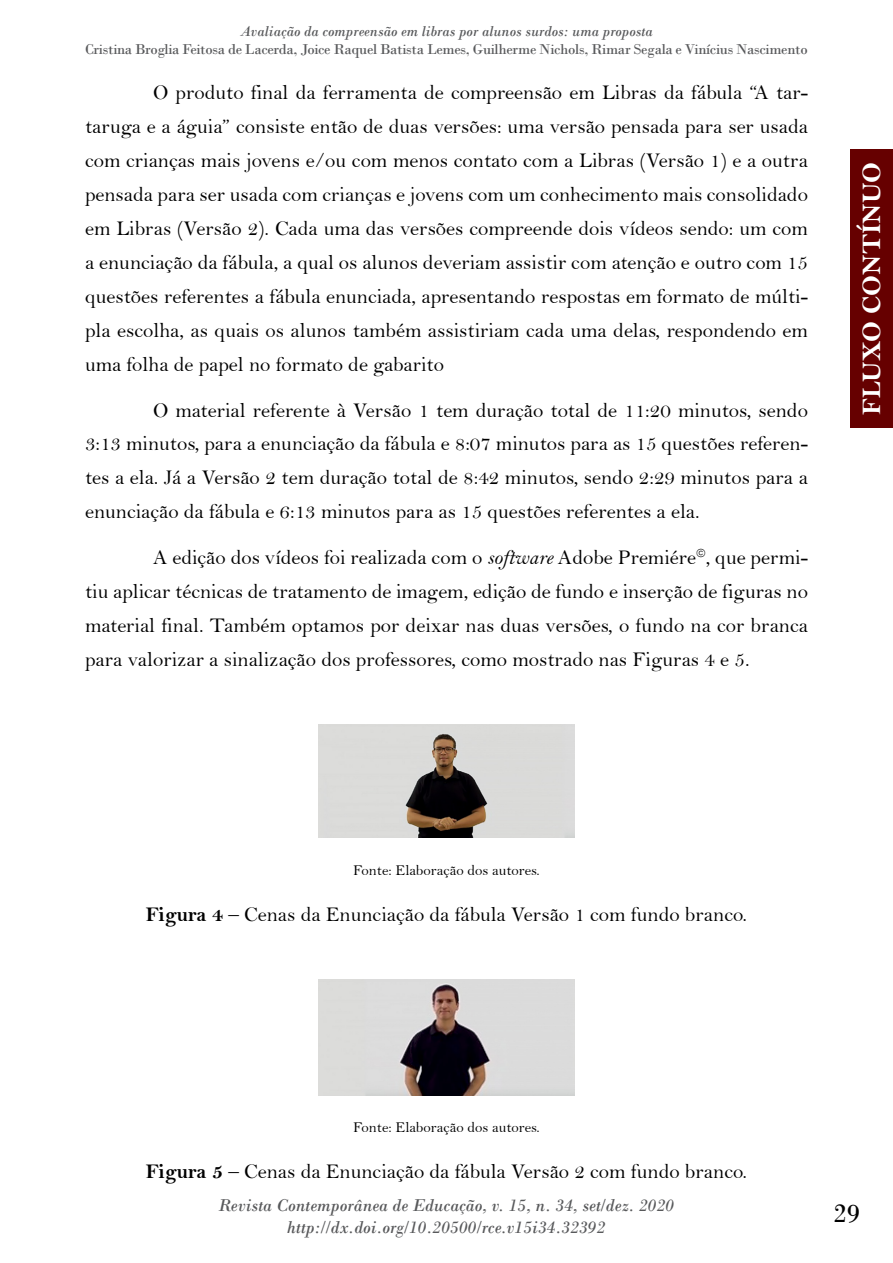
<style>
.page{position:relative;width:893px;height:1263px;background:#fff}
.page>*{position:absolute;margin:0;border:0;box-sizing:border-box;transform-origin:0 0}
.t1{font:27px "Bell MT Bold";color:#fff}
.t2{font:27px "Bodoni";color:#000}
.t3{font:21px/33.9px "Bell";color:#000;text-align:justify}
.t4{font:italic 18px/21.6px "Bodoni";color:#58595b;text-align:center}
.t5{font:15px "Bodoni";letter-spacing:-.02em;color:#58595b}
.t6{font:italic 15px "Bodoni";color:#58595b}
.t7{font:15px "Bell";color:#000}
.s1{font-family:"Bell MT Italic"}
.s2{font-family:"Bell MT Bold"}
</style>
<div class="page">
<div style="left:850px;top:149px;width:42px;height:278px;background:#600"></div>
<img style="left:319px;top:725px;width:255px;height:113px">
<img style="left:319px;top:979px;width:255px;height:116px">
<p class="t6" style="left:240px;top:22px;width:414px">Avaliação da compreensão em libras por alunos surdos: uma proposta</p>
<p class="t5" style="left:85px;top:40px;width:724px">Cristina Broglia Feitosa de Lacerda, Joice Raquel Batista Lemes, Guilherme Nichols, Rimar Segala e Vinícius Nascimento</p>
<p class="t3" style="left:85px;top:75px;width:724px;text-indent:68px">O produto final da ferramenta de compreensão em Libras da fábula “A tar&shy;taruga e a águia” consiste então de duas versões: uma versão pensada para ser usada com crianças mais jovens e/ou com menos contato com a Libras (Versão 1) e a outra pensada para ser usada com crianças e jovens com um conhecimento mais consolidado em Libras (Versão 2). Cada uma das versões compreende dois vídeos sendo: um com a enunciação da fábula, a qual os alunos deveriam assistir com atenção e outro com 15 questões referentes a fábula enunciada, apresentando respostas em formato de múlti&shy;pla escolha, as quais os alunos também assistiriam cada uma delas, respondendo em uma folha de papel no formato de gabarito</p>
<p class="t3" style="left:85px;top:393px;width:724px;text-indent:68px">O material referente à Versão 1 tem duração total de 11:20 minutos, sendo 3:13 minutos, para a enunciação da fábula e 8:07 minutos para as 15 questões referen&shy;tes a ela. Já a Versão 2 tem duração total de 8:42 minutos, sendo 2:29 minutos para a enunciação da fábula e 6:13 minutos para as 15 questões referentes a ela.</p>
<p class="t3" style="left:85px;top:541px;width:724px;text-indent:68px">A edição dos vídeos foi realizada com o <span class="s1">software</span> Adobe Premiére , que permi&shy;tiu aplicar técnicas de tratamento de imagem, edição de fundo e inserção de figuras no material final. Também optamos por deixar nas duas versões, o fundo na cor branca para valorizar a sinalização dos professores, como mostrado nas Figuras 4 e 5.</p>
<p class="t1" style="left:856px;top:415px;width:254px;rotate:-90deg">FLUXO CONTÍNUO</p>
<p class="t7" style="left:353px;top:861px;width:188px">Fonte: Elaboração dos autores.</p>
<p class="t3" style="left:146px;top:897px;width:603px"><span class="s2">Figura 4</span> – Cenas da Enunciação da fábula Versão 1 com fundo branco.</p>
<p class="t7" style="left:353px;top:1118px;width:188px">Fonte: Elaboração dos autores.</p>
<p class="t3" style="left:146px;top:1154px;width:603px"><span class="s2">Figura 5</span> – Cenas da Enunciação da fábula Versão 2 com fundo branco.</p>
<p class="t4" style="left:219px;top:1194px;width:457px">Revista Contemporânea de Educação, v. 15, n. 34, set/dez. 2020 http://dx.doi.org/10.20500/rce.v15i34.32392</p>
<p class="t2" style="left:833px;top:1197px;width:28px">29</p>
</div>
